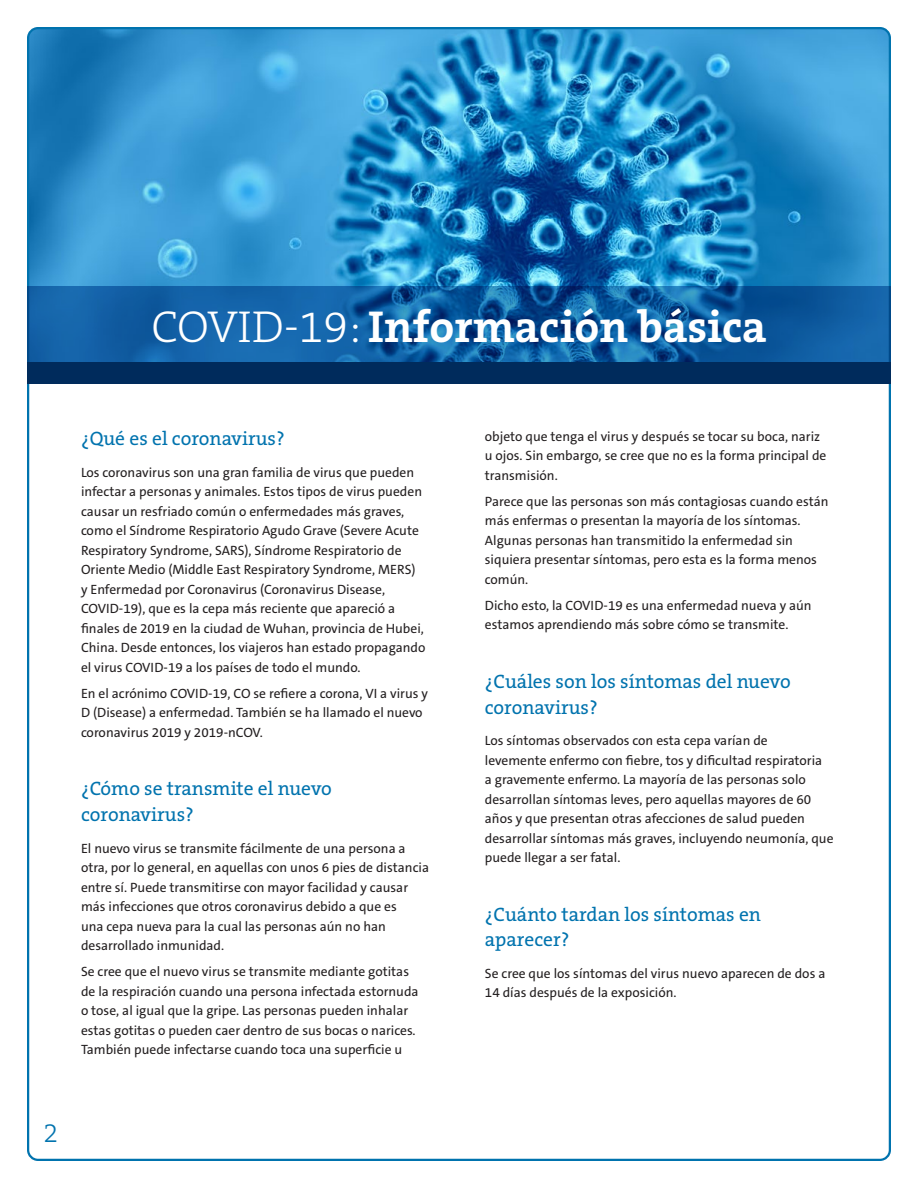
<style>
.page{position:relative;width:918px;height:1188px;background:#fff}
.page>*{position:absolute;margin:0;border:0;box-sizing:border-box;transform-origin:0 0}
.t1{font:700 45px "The Serif B W7";color:#fff}
.t2{font:300 27px "The Serif B W3";color:#0073ae}
.t3{font:19.5px/25.5px "The Serif B W5 Plain";color:#0073ae}
.t4{font:13.5px/19.5px "The Sans C5";color:#231f20}
.s1{font-family:"The Serif B W3";font-weight:300}
</style>
<div class="page">
<img style="left:28px;top:28px;width:862px;height:258px">
<svg style="left:27px;top:286px;width:864px;height:76px;background:#0f5ea2"></svg>
<div style="left:27px;top:362px;width:864px;height:21px;background:#002b5c"></div>
<h1 class="t1" style="left:151px;top:297px;width:617px"><span class="s1">COVID-19:</span> Información básica</h1>
<h3 class="t3" style="left:81px;top:426px;width:205px">¿Qué es el coronavirus?</h3>
<p class="t4" style="left:81px;top:462px;width:346px">Los coronavirus son una gran familia de virus que pueden infectar a personas y animales. Estos tipos de virus pueden causar un resfriado común o enfermedades más graves, como el Síndrome Respiratorio Agudo Grave (Severe Acute Respiratory Syndrome, SARS), Síndrome Respiratorio de Oriente Medio (Middle East Respiratory Syndrome, MERS)<br>y Enfermedad por Coronavirus (Coronavirus Disease, COVID-19), que es la cepa más reciente que apareció a finales de 2019 en la ciudad de Wuhan, provincia de Hubei, China. Desde entonces, los viajeros han estado propagando el virus COVID-19 a los países de todo el mundo.</p>
<p class="t4" style="left:81px;top:684px;width:348px">En el acrónimo COVID-19, CO se refiere a corona, VI a virus y<br>D (Disease) a enfermedad. También se ha llamado el nuevo coronavirus 2019 y 2019-nCOV.</p>
<h3 class="t3" style="left:81px;top:776px;width:252px">¿Cómo se transmite el nuevo coronavirus?</h3>
<p class="t4" style="left:81px;top:838px;width:350px">El nuevo virus se transmite fácilmente de una persona a otra, por lo general, en aquellas con unos 6 pies de distancia entre sí. Puede transmitirse con mayor facilidad y causar más infecciones que otros coronavirus debido a que es<br>una cepa nueva para la cual las personas aún no han desarrollado inmunidad.</p>
<p class="t4" style="left:81px;top:962px;width:339px">Se cree que el nuevo virus se transmite mediante gotitas de la respiración cuando una persona infectada estornuda o tose, al igual que la gripe. Las personas pueden inhalar estas gotitas o pueden caer dentro de sus bocas o narices.<br>También puede infectarse cuando toca una superficie u</p>
<h2 class="t2" style="left:44px;top:1116px;width:16px">2</h2>
<p class="t4" style="left:485px;top:426px;width:343px">objeto que tenga el virus y después se tocar su boca, nariz u ojos. Sin embargo, se cree que no es la forma principal de transmisión.</p>
<p class="t4" style="left:485px;top:492px;width:345px">Parece que las personas son más contagiosas cuando están más enfermas o presentan la mayoría de los síntomas.<br>Algunas personas han transmitido la enfermedad sin siquiera presentar síntomas, pero esta es la forma menos común.</p>
<p class="t4" style="left:485px;top:596px;width:328px">Dicho esto, la COVID-19 es una enfermedad nueva y aún estamos aprendiendo más sobre cómo se transmite.</p>
<h3 class="t3" style="left:485px;top:669px;width:307px">¿Cuáles son los síntomas del nuevo coronavirus?</h3>
<p class="t4" style="left:485px;top:731px;width:350px">Los síntomas observados con esta cepa varían de<br>levemente enfermo con fiebre, tos y dificultad respiratoria<br>a gravemente enfermo. La mayoría de las personas solo desarrollan síntomas leves, pero aquellas mayores de 60 años y que presentan otras afecciones de salud pueden desarrollar síntomas más graves, incluyendo neumonía, que puede llegar a ser fatal.</p>
<h3 class="t3" style="left:485px;top:901px;width:278px">¿Cuánto tardan los síntomas en aparecer?</h3>
<p class="t4" style="left:485px;top:964px;width:342px">Se cree que los síntomas del virus nuevo aparecen de dos a<br>14 días después de la exposición.</p>
</div>
